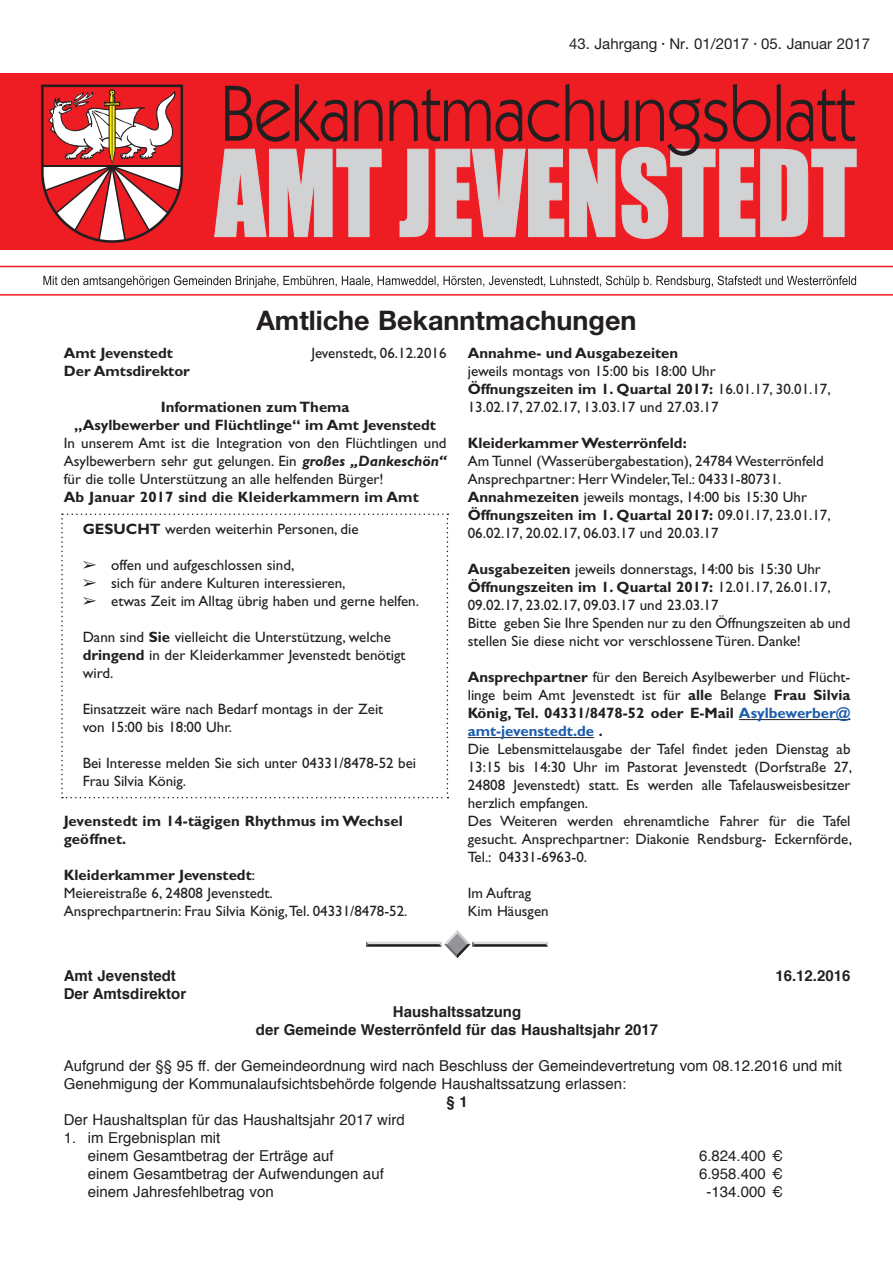
<style>
.page{position:relative;width:893px;height:1263px;background:#fff}
.page>*{position:absolute;margin:0;border:0;box-sizing:border-box;transform-origin:0 0}
.t1{font:700 27px "Helvetica Neue LT Pro";color:#231f20}
.t2{font:15px/18px "Gill Sans Std";color:#231f20}
.t3{font:15px/18px "Helvetica";color:#231f20}
.t4{font:700 15px/18px "Gill Sans Std";color:#231f20;text-align:center}
.t5{font:700 15px/18px "Helvetica";color:#231f20;text-align:center}
.t6{font:15px "Helvetica Neue LT Pro";color:#231f20}
.s1{font-weight:700;font-style:italic}
.s2{font-weight:700}
.s3{font-weight:700;color:#1c5dab}
</style>
<div class="page">
<hr style="left:739px;top:719px;width:111px;height:1px;background:#231f20">
<hr style="left:468px;top:737px;width:126px;height:1px;background:#231f20">
<svg style="left:61px;top:513px;width:387px;height:285px"></svg>
<img style="left:366px;top:930px;width:182px;height:27px">
<div style="left:0;top:73px;width:893px;height:177px;background:#ee1d23"></div>
<svg style="left:214px;top:148px;width:643px;height:91px"></svg>
<svg style="left:225px;top:84px;width:630px;height:72px"></svg>
<svg style="left:43px;top:276px;width:813px;height:12px"></svg>
<hr style="left:0;top:266px;width:893px;height:1px;background:#ee1d23">
<hr style="left:0;top:294px;width:893px;height:2px;background:#ee1d23">
<svg style="left:41px;top:85px;width:142px;height:158px"></svg>
<p class="t6" style="left:569px;top:35px;width:303px">43. Jahrgang <sup>•</sup> Nr. 01/2017 <sup>•</sup> 05. Januar 2017</p>
<h1 class="t1" style="left:256px;top:303px;width:382px">Amtliche Bekanntmachungen</h1>
<p class="t4" style="left:64px;top:344px;width:111px">Amt Jevenstedt</p>
<p class="t2" style="left:312px;top:344px;width:136px">Jevenstedt, 06.12.2016</p>
<p class="t4" style="left:64px;top:362px;width:128px">Der Amtsdirektor</p>
<p class="t4" style="left:74px;top:398px;width:363px">Informationen zum Thema<br>„Asylbewerber und Flüchtlinge“ im Amt Jevenstedt</p>
<p class="t2" style="left:64px;top:434px;width:384px;text-align:justify">In unserem Amt ist die Integration von den Flüchtlingen und Asylbewerbern sehr gut gelungen. Ein <span class="s1">großes ,,Dankeschön“ </span>für die tolle Unterstützung an alle helfenden Bürger!</p>
<p class="t4" style="left:64px;top:488px;width:357px">Ab Januar 2017 sind die Kleiderkammern im Amt</p>
<p class="t2" style="left:83px;top:520px;width:277px"><span class="s2">GESUCHT</span> werden weiterhin Personen, die</p>
<p class="t2" style="left:83px;top:556px;width:213px">➢ offen und aufgeschlossen sind,</p>
<p class="t2" style="left:83px;top:574px;width:264px">➢ sich für andere Kulturen interessieren,</p>
<p class="t2" style="left:83px;top:592px;width:338px">➢ etwas Zeit im Alltag übrig haben und gerne helfen.</p>
<p class="t2" style="left:83px;top:628px;width:324px">Dann sind <span class="s2">Sie</span> vielleicht die Unterstützung, welche <span class="s2">dringend</span> in der Kleiderkammer Jevenstedt benötigt wird.</p>
<p class="t2" style="left:83px;top:700px;width:302px">Einsatzzeit wäre nach Bedarf montags in der Zeit von 15:00 bis 18:00 Uhr.</p>
<p class="t2" style="left:83px;top:754px;width:335px">Bei Interesse melden Sie sich unter 04331/8478-52 bei<br>Frau Silvia König.</p>
<p class="t4" style="left:64px;top:812px;width:341px;text-align:left">Jevenstedt im 14-tägigen Rhythmus im Wechsel geöffnet.</p>
<p class="t2" style="left:64px;top:866px;width:345px"><span class="s2">Kleiderkammer Jevenstedt</span>:<br>Meiereistraße 6, 24808 Jevenstedt.<br>Ansprechpartnerin: Frau Silvia König, Tel. 04331/8478-52.</p>
<p class="t4" style="left:468px;top:344px;width:212px">Annahme- und Ausgabezeiten</p>
<p class="t2" style="left:468px;top:362px;width:364px">jeweils montags von 15:00 bis 18:00 Uhr<br><span class="s2">Öffnungszeiten im 1. Quartal 2017:</span> 16.01.17, 30.01.17,<br>13.02.17, 27.02.17, 13.03.17 und 27.03.17</p>
<p class="t4" style="left:468px;top:434px;width:220px">Kleiderkammer Westerrönfeld:</p>
<p class="t2" style="left:468px;top:452px;width:364px">Am Tunnel (Wasserübergabestation), 24784 Westerrönfeld Ansprechpartner: Herr Windeler, Tel.: 04331-80731.<br><span class="s2">Annahmezeiten</span> jeweils montags, 14:00 bis 15:30 Uhr <span class="s2">Öffnungszeiten im 1. Quartal 2017:</span> 09.01.17, 23.01.17, 06.02.17, 20.02.17, 06.03.17 und 20.03.17</p>
<p class="t2" style="left:468px;top:560px;width:384px"><span class="s2">Ausgabezeiten</span> jeweils donnerstags, 14:00 bis 15:30 Uhr <span class="s2">Öffnungszeiten im 1. Quartal 2017:</span> 12.01.17, 26.01.17, 09.02.17, 23.02.17, 09.03.17 und 23.03.17<br>Bitte geben Sie Ihre Spenden nur zu den Öffnungszeiten ab und stellen Sie diese nicht vor verschlossene Türen. Danke!</p>
<p class="t2" style="left:468px;top:668px;width:386px"><span class="s2">Ansprechpartner</span> für den Bereich Asylbewerber und Flücht&shy;linge beim Amt Jevenstedt ist für <span class="s2">alle</span> Belange <span class="s2">Frau Silvia König, Tel. 04331/8478-52 oder E-Mail</span> <span class="s3">Asylbewerber@ amt-jevenstedt.de</span> <span class="s2">.<br></span>Die Lebensmittelausgabe der Tafel findet jeden Dienstag ab 13:15 bis 14:30 Uhr im Pastorat Jevenstedt (Dorfstraße 27, 24808 Jevenstedt) statt. Es werden alle Tafelausweisbesitzer herzlich empfangen.<br>Des Weiteren werden ehrenamtliche Fahrer für die Tafel gesucht. Ansprechpartner: Diakonie Rendsburg- Eckernförde, Tel.: 04331-6963-0.</p>
<p class="t2" style="left:468px;top:884px;width:82px">Im Auftrag<br>Kim Häusgen</p>
<p class="t5" style="left:64px;top:967px;width:114px">Amt Jevenstedt</p>
<p class="t5" style="left:775px;top:967px;width:77px">16.12.2016</p>
<p class="t5" style="left:64px;top:985px;width:124px">Der Amtsdirektor</p>
<p class="t5" style="left:256px;top:1003px;width:404px">Haushaltssatzung<br>der Gemeinde Westerrönfeld für das Haushaltsjahr 2017</p>
<p class="t3" style="left:64px;top:1057px;width:780px">Aufgrund der §§ 95 ff. der Gemeindeordnung wird nach Beschluss der Gemeindevertretung vom 08.12.2016 und mit<br>Genehmigung der Kommunalaufsichtsbehörde folgende Haushaltssatzung erlassen:</p>
<p class="t5" style="left:446px;top:1093px;width:23px">§ 1</p>
<p class="t3" style="left:64px;top:1111px;width:343px">Der Haushaltsplan für das Haushaltsjahr 2017 wird</p>
<p class="t3" style="left:88px;top:1129px;width:247px;text-indent:-24px">1. im Ergebnisplan mit<br>einem Gesamtbetrag der Erträge auf</p>
<p class="t3" style="left:699px;top:1147px;width:85px">6.824.400 €</p>
<p class="t3" style="left:88px;top:1165px;width:298px">einem Gesamtbetrag der Aufwendungen auf</p>
<p class="t3" style="left:699px;top:1165px;width:85px">6.958.400 €</p>
<p class="t3" style="left:88px;top:1183px;width:187px">einem Jahresfehlbetrag von</p>
<p class="t3" style="left:707px;top:1183px;width:78px">-134.000 €</p>
</div>
